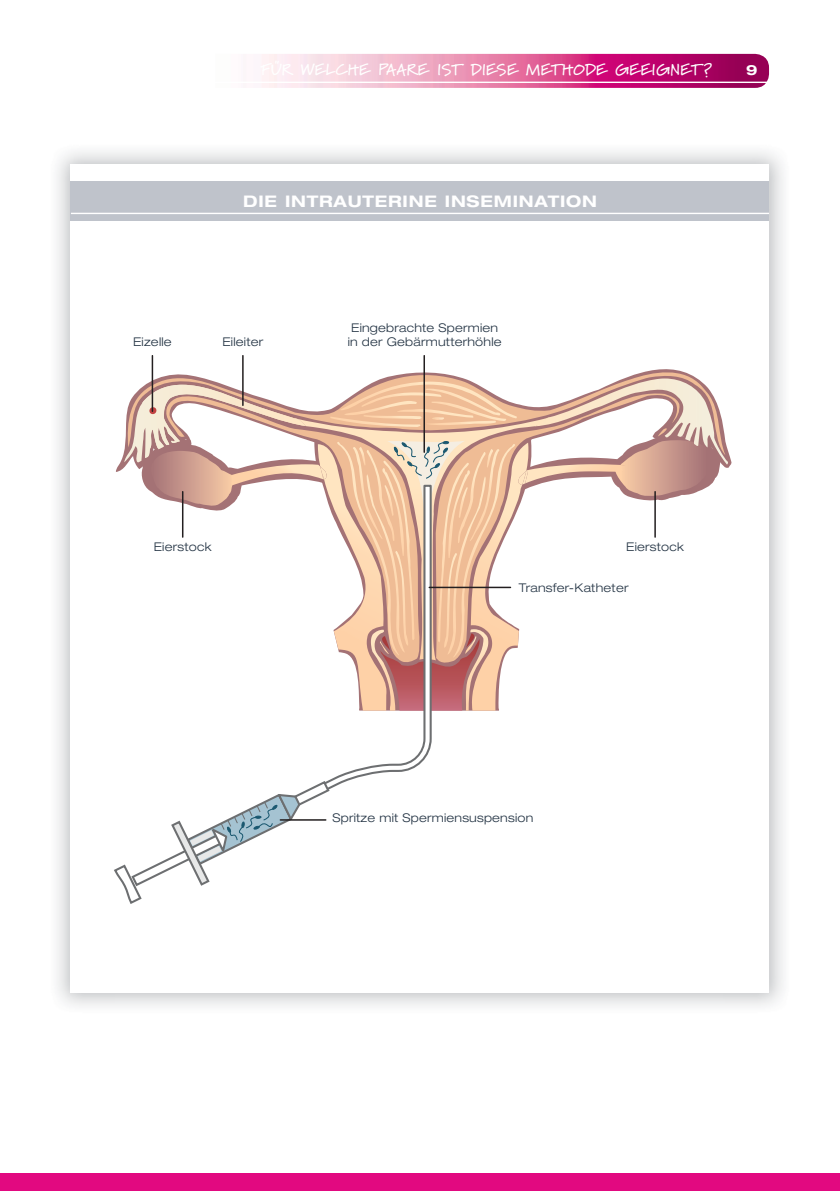
<style>
.page{position:relative;width:840px;height:1191px;background:#fff}
.page>*{position:absolute;margin:0;border:0;box-sizing:border-box;transform-origin:0 0}
.t1{font:700 16px "Marydale";letter-spacing:.03em;color:#fff}
.t2{font:700 expanded 16px "Helvetica Neue LT Std";letter-spacing:.05em;color:#fff}
.t3{font:700 expanded 14px "Helvetica Neue LT Std";color:#fff}
.t4{font:300 expanded 12px "Helvetica Neue LT Std";letter-spacing:.02em;color:#243444}
</style>
<div class="page">
<img style="left:261px;top:54px;width:507px;height:34px">
<div style="left:0;top:1174px;width:839px;height:17px;background:#e20980"></div>
<img style="left:57px;top:151px;width:727px;height:58px">
<div style="left:71px;top:164px;width:697px;height:828px;background:#fff"></div>
<div style="left:71px;top:181px;width:697px;height:40px;background:#bfc3cb"></div>
<hr style="left:71px;top:213px;width:697px;height:1px;background:#fff">
<hr style="left:71px;top:82px;width:697px;height:1px;background:#fff">
<svg style="left:145px;top:369px;width:551px;height:16px"></svg>
<img style="left:306px;top:418px;width:228px;height:226px">
<img style="left:479px;top:638px;width:39px;height:72px">
<img style="left:479px;top:468px;width:32px;height:187px">
<img style="left:479px;top:629px;width:4px;height:39px">
<img style="left:340px;top:381px;width:176px;height:37px">
<img style="left:425px;top:388px;width:75px;height:21px">
<img style="left:361px;top:392px;width:80px;height:15px">
<img style="left:344px;top:401px;width:72px;height:14px">
<img style="left:431px;top:401px;width:75px;height:20px">
<img style="left:396px;top:409px;width:77px;height:9px">
<img style="left:363px;top:415px;width:58px;height:4px">
<img style="left:330px;top:416px;width:90px;height:11px">
<svg style="left:431px;top:417px;width:13px;height:3px"></svg>
<img style="left:426px;top:421px;width:69px;height:4px">
<img style="left:479px;top:447px;width:31px;height:157px">
<img style="left:479px;top:449px;width:20px;height:92px">
<img style="left:479px;top:452px;width:6px;height:91px">
<svg style="left:523px;top:427px;width:197px;height:74px"></svg>
<img style="left:518px;top:471px;width:8px;height:14px">
<img style="left:525px;top:464px;width:69px;height:19px">
<img style="left:611px;top:464px;width:105px;height:33px">
<img style="left:534px;top:378px;width:194px;height:86px">
<img style="left:125px;top:385px;width:181px;height:54px">
<svg style="left:149px;top:407px;width:8px;height:7px"></svg>
<svg style="left:114px;top:439px;width:365px;height:465px"></svg>
<hr style="left:182px;top:492px;width:1px;height:45px;background:#231f20">
<hr style="left:654px;top:492px;width:1px;height:45px;background:#231f20">
<hr style="left:429px;top:586px;width:81px;height:2px;background:#231f20">
<hr style="left:280px;top:819px;width:45px;height:1px;background:#231f20">
<hr style="left:242px;top:356px;width:1px;height:49px;background:#231f20">
<hr style="left:151px;top:356px;width:2px;height:55px;background:#231f20">
<hr style="left:423px;top:356px;width:2px;height:96px;background:#231f20">
<h1 class="t1" style="left:261px;top:60px;width:452px">FÜR WELCHE PAARE IST DIESE METHODE GEEIGNET?</h1>
<p class="t3" style="left:745px;top:62px;width:13px">9</p>
<h1 class="t2" style="left:243px;top:191px;width:355px">DIE INTRAUTERINE INSEMINATION</h1>
<p class="t4" style="left:351px;top:320px;width:148px">Eingebrachte Spermien</p>
<p class="t4" style="left:133px;top:335px;width:40px">Eizelle</p>
<p class="t4" style="left:222px;top:335px;width:42px">Eileiter</p>
<p class="t4" style="left:347px;top:335px;width:155px">in der Gebärmutterhöhle</p>
<p class="t4" style="left:154px;top:539px;width:59px">Eierstock</p>
<p class="t4" style="left:626px;top:539px;width:59px">Eierstock</p>
<p class="t4" style="left:518px;top:580px;width:111px">Transfer-Katheter</p>
<p class="t4" style="left:332px;top:810px;width:202px">Spritze mit Spermiensuspension</p>
</div>
